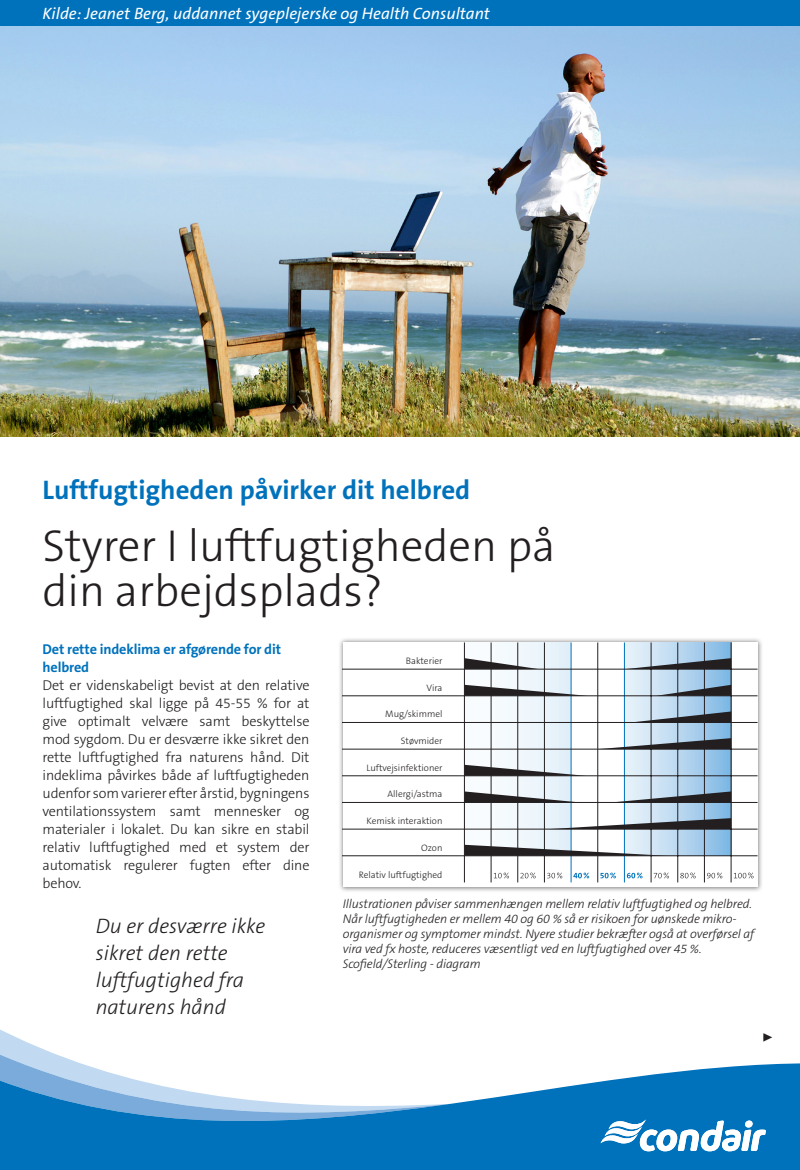
<style>
.page{position:relative;width:800px;height:1170px;background:#fff}
.page>*{position:absolute;margin:0;border:0;box-sizing:border-box;transform-origin:0 0}
.t1{font:300 45px "The Sans B W3";color:#231f20}
.t2{font:700 27px "The Sans B W7";color:#0072bc}
.t3{font:italic 300 21px/27px "The Sans B W3";color:#231f20}
.t4{font:18px "Minion Pro";color:#231f20}
.t5{font:italic 16.5px "The Sans B W5 Plain";color:#fff}
.t6{font:300 14.25px/18px "The Sans B W3";letter-spacing:-.01em;color:#231f20;text-align:justify}
.t7{font:700 14.25px "The Sans B W7";letter-spacing:-.01em;color:#0072bc}
.t8{font:italic 300 12.6px/15px "The Sans B W3";letter-spacing:-.01em;color:#231f20}
.t9{font:300 9.45px "The Sans B W3";color:#231f20}
</style>
<div class="page">
<img style="left:0;top:26px;width:799px;height:410px">
<div style="left:0;top:0;width:799px;height:26px;background:#0072bc"></div>
<svg style="left:0;top:1029px;width:40px;height:19px"></svg>
<svg style="left:0;top:1048px;width:79px;height:15px"></svg>
<svg style="left:0;top:1063px;width:799px;height:106px;fill:#0072bc"></svg>
<svg style="left:600px;top:1119px;width:165px;height:32px"></svg>
<div style="left:338px;top:637px;width:424px;height:255px;background:#231f20;opacity:.58"></div>
<div style="left:343px;top:642px;width:414px;height:245px;background:#fff"></div>
<svg style="left:465px;top:642px;width:105px;height:202px"></svg>
<svg style="left:624px;top:642px;width:106px;height:213px;background:#b2d1e9"></svg>
<hr style="left:464px;top:642px;width:1px;height:240px;background:#231f20">
<hr style="left:490px;top:642px;width:1px;height:240px;background:#231f20">
<hr style="left:517px;top:642px;width:1px;height:240px;background:#231f20">
<hr style="left:544px;top:642px;width:1px;height:240px;background:#231f20">
<hr style="left:570px;top:642px;width:1px;height:240px;background:#0072bc">
<hr style="left:597px;top:642px;width:1px;height:240px;background:#231f20">
<hr style="left:623px;top:642px;width:1px;height:240px;background:#0072bc">
<hr style="left:650px;top:642px;width:1px;height:240px;background:#231f20">
<hr style="left:677px;top:642px;width:1px;height:240px;background:#231f20">
<hr style="left:704px;top:642px;width:1px;height:240px;background:#231f20">
<hr style="left:730px;top:642px;width:1px;height:240px;background:#231f20">
<hr style="left:343px;top:668px;width:414px;height:1px;background:#231f20">
<hr style="left:343px;top:695px;width:414px;height:1px;background:#231f20">
<hr style="left:343px;top:722px;width:414px;height:1px;background:#231f20">
<hr style="left:343px;top:748px;width:414px;height:1px;background:#231f20">
<hr style="left:343px;top:775px;width:414px;height:1px;background:#231f20">
<hr style="left:343px;top:802px;width:414px;height:1px;background:#231f20">
<hr style="left:343px;top:828px;width:414px;height:1px;background:#231f20">
<hr style="left:343px;top:855px;width:414px;height:1px;background:#231f20">
<svg style="left:626px;top:658px;width:105px;height:11px"></svg>
<svg style="left:656px;top:684px;width:75px;height:11px"></svg>
<svg style="left:630px;top:711px;width:101px;height:11px"></svg>
<svg style="left:597px;top:738px;width:134px;height:11px"></svg>
<svg style="left:616px;top:791px;width:115px;height:11px"></svg>
<svg style="left:548px;top:818px;width:183px;height:11px"></svg>
<svg style="left:465px;top:658px;width:73px;height:11px"></svg>
<svg style="left:464px;top:684px;width:114px;height:11px"></svg>
<svg style="left:464px;top:844px;width:203px;height:11px"></svg>
<svg style="left:465px;top:791px;width:111px;height:11px"></svg>
<svg style="left:464px;top:764px;width:113px;height:11px"></svg>
<svg style="left:733px;top:872px;width:20px;height:6px"></svg>
<svg style="left:707px;top:872px;width:15px;height:6px"></svg>
<svg style="left:680px;top:872px;width:15px;height:6px"></svg>
<svg style="left:653px;top:872px;width:15px;height:6px"></svg>
<svg style="left:626px;top:872px;width:16px;height:6px"></svg>
<svg style="left:600px;top:872px;width:15px;height:6px"></svg>
<svg style="left:573px;top:872px;width:16px;height:6px"></svg>
<svg style="left:547px;top:872px;width:15px;height:6px"></svg>
<svg style="left:520px;top:872px;width:15px;height:6px"></svg>
<svg style="left:493px;top:872px;width:16px;height:6px"></svg>
<p class="t5" style="left:43px;top:3px;width:449px">Kilde: Jeanet Berg, uddannet sygeplejerske og Health Consultant</p>
<p class="t2" style="left:43px;top:472px;width:429px">Luftfugtigheden påvirker dit helbred</p>
<p class="t1" style="left:43px;top:517px;width:514px">Styrer I luftfugtigheden på</p>
<p class="t1" style="left:43px;top:562px;width:341px">din arbejdsplads?</p>
<p class="t7" style="left:43px;top:640px;width:240px">Det rette indeklima er afgørende for dit</p>
<p class="t7" style="left:43px;top:658px;width:48px">helbred</p>
<p class="t6" style="left:43px;top:676px;width:268px">Det er videnskabeligt bevist at den relative luftfugtighed skal ligge på 45-55 % for at give optimalt velvære samt beskyttelse mod sygdom. Du er desværre ikke sikret den rette luftfugtighed fra naturens hånd. Dit indeklima påvirkes både af luftfugtigheden udenfor som varierer efter årstid, bygningens ventilationssystem samt mennesker og materialer i lokalet. Du kan sikre en stabil relativ luftfugtighed med et system der automatisk regulerer fugten efter dine behov.</p>
<p class="t3" style="left:96px;top:913px;width:171px">Du er desværre ikke sikret den rette luftfugtighed fra naturens hånd</p>
<p class="t9" style="left:406px;top:654px;width:38px">Bakterier</p>
<p class="t9" style="left:426px;top:681px;width:17px">Vira</p>
<p class="t9" style="left:385px;top:708px;width:59px">Mug/skimmel</p>
<p class="t9" style="left:401px;top:734px;width:43px">Støvmider</p>
<p class="t9" style="left:366px;top:761px;width:77px">Luftvejsinfektioner</p>
<p class="t9" style="left:387px;top:788px;width:56px">Allergi/astma</p>
<p class="t9" style="left:366px;top:814px;width:77px">Kemisk interaktion</p>
<p class="t9" style="left:421px;top:841px;width:23px">Ozon</p>
<p class="t9" style="left:359px;top:869px;width:85px">Relativ luftfugtighed</p>
<p class="t8" style="left:343px;top:896px;width:410px">Illustrationen påviser sammenhængen mellem relativ luftfugtighed og helbred.</p>
<p class="t8" style="left:343px;top:911px;width:413px">Når luftfugtigheden er mellem 40 og 60 % så er risikoen for uønskede mikro&shy;organismer og symptomer mindst. Nyere studier bekræfter også at overførsel af</p>
<p class="t8" style="left:343px;top:941px;width:360px">vira ved fx hoste, reduceres væsentligt ved en luftfugtighed over 45 %.</p>
<p class="t8" style="left:343px;top:956px;width:139px">Scofield/Sterling - diagram</p>
<p class="t4" style="left:761px;top:1023px;width:12px">▶</p>
</div>
